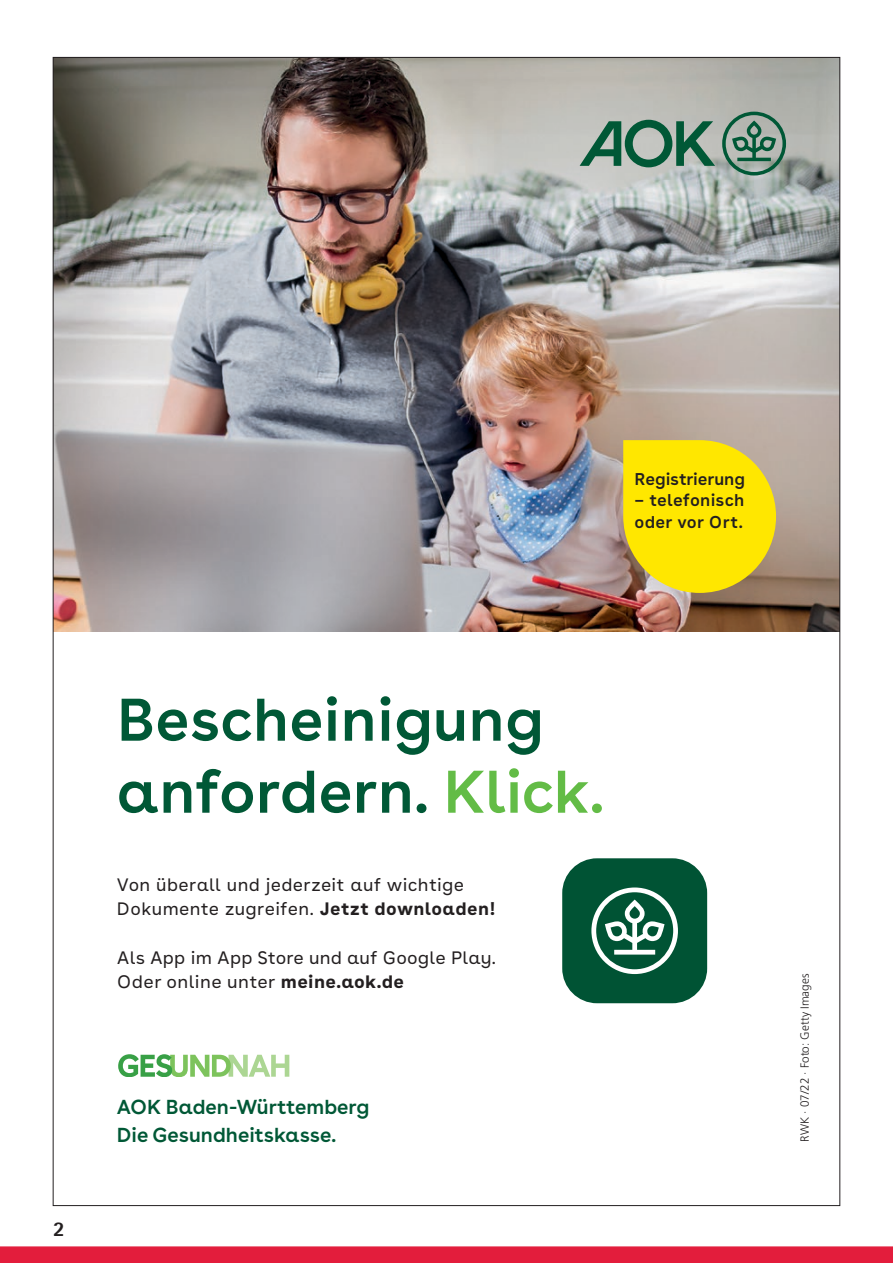
<style>
.page{position:relative;width:893px;height:1263px;background:#fff}
.page>*{position:absolute;margin:0;border:0;box-sizing:border-box;transform-origin:0 0}
.t1{font:600 60px/72px "AOK Buenos Aires";letter-spacing:.01em;color:#005836}
.t2{font:800 21px "Rotis Sans Serif";color:#231f20}
.t3{font:600 20.25px/27.3px "AOK Buenos Aires";color:#005836}
.t4{font:18px/24.3px "AOK Buenos Aires Text";letter-spacing:.015em;color:#231f20}
.t5{font:600 17.1px/21.3px "AOK Buenos Aires Text";letter-spacing:.005em;color:#231f20}
.t6{font:11.7px "Frutigerfor AOK";color:#231f20}
.s1{color:#63bc46}
.s2{font-weight:700}
</style>
<div class="page">
<div style="left:0;top:1246px;width:893px;height:17px;background:#e31d3c"></div>
<img style="left:55px;top:59px;width:783px;height:572px">
<div style="left:562px;top:858px;width:145px;height:145px;background:#005334;border-radius:35px"></div>
<svg style="left:591px;top:887px;width:87px;height:87px"></svg>
<svg style="left:580px;top:112px;width:206px;height:63px"></svg>
<svg style="left:118px;top:1054px;width:171px;height:23px"></svg>
<svg style="left:623px;top:440px;width:153px;height:153px"></svg>
<p class="t5" style="left:635px;top:467px;width:112px">Registrierung</p>
<p class="t5" style="left:635px;top:488px;width:111px">– telefonisch oder vor Ort.</p>
<p class="t2" style="left:53px;top:1216px;width:13px">2</p>
<h1 class="t1" style="left:117px;top:678px;width:489px">Bescheinigung anfordern. <span class="s1">Klick.</span></h1>
<p class="t4" style="left:117px;top:871px;width:381px">Von überall und jederzeit auf wichtige<br>Dokumente zugreifen. <span class="s2">Jetzt downloaden!</span></p>
<p class="t4" style="left:117px;top:944px;width:380px">Als App im App Store und auf Google Play.<br>Oder online unter <span class="s2">meine.aok.de</span></p>
<p class="t3" style="left:117px;top:1092px;width:254px">AOK Baden-Württemberg<br>Die Gesundheitskasse.</p>
<p class="t6" style="left:798px;top:1142px;width:169px;rotate:-90deg">RWK · 07/22 · Foto: Getty Images</p>
</div>
